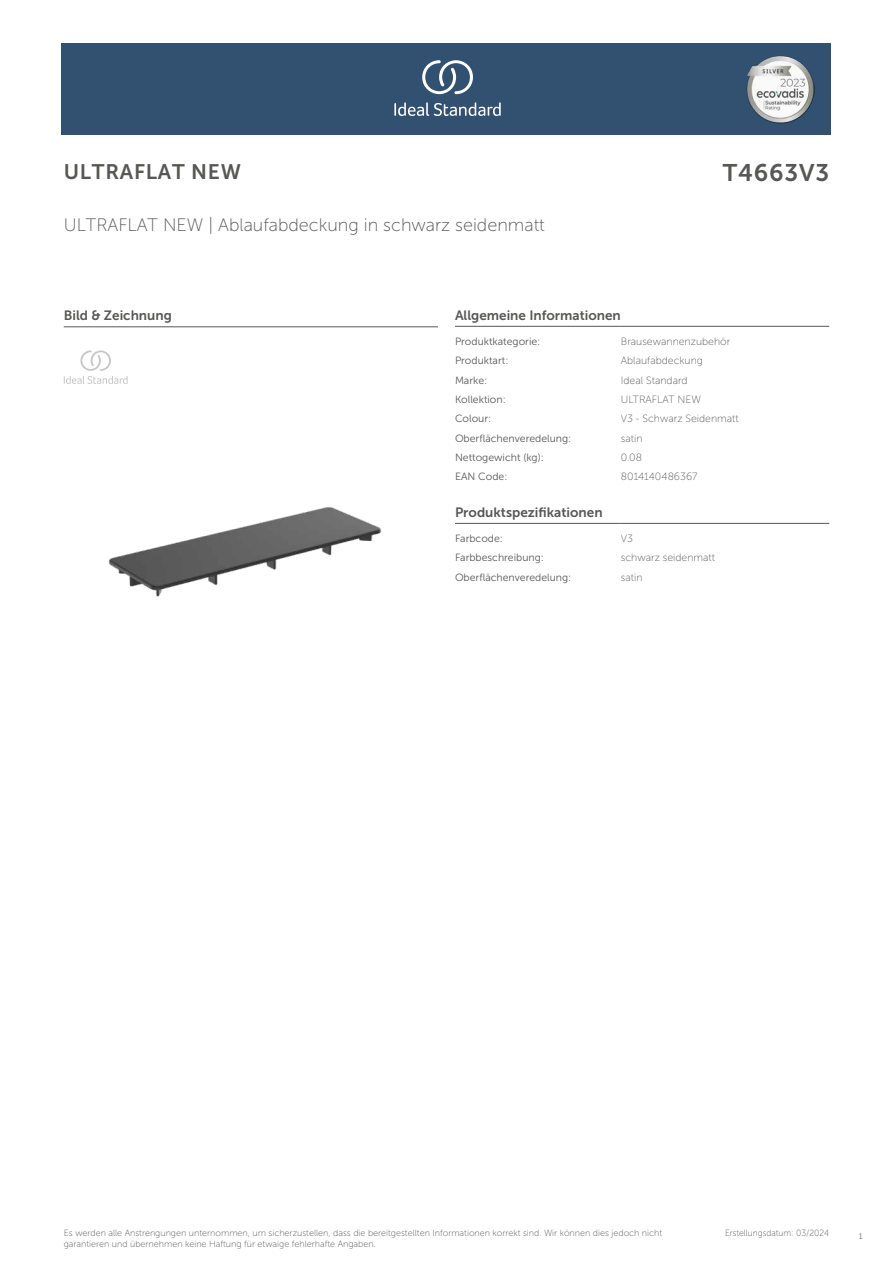
<style>
.page{position:relative;width:893px;height:1263px;background:#fff}
.page>*{position:absolute;margin:0;border:0;box-sizing:border-box;transform-origin:0 0}
.t1{font:24px "Museo Sans 700";letter-spacing:.035em;color:#575756}
.t2{font:21px "Museo Sans 700";letter-spacing:.035em;color:#575756}
.t3{font:18px "Museo Sans 100";color:#575756}
.t4{font:13.5px "Museo Sans 700";color:#575756}
.t5{font:10.5px "Museo Sans 300";color:#575756}
.t6{font:10.5px "Museo Sans 100";color:#575756}
.t7{font:9px/10.8px "Museo Sans 100";color:#575756}
.t8{font:9px "Museo Sans 100";color:#575756;scale:.95 1}
.t9{font:300 9px "Calibri";color:#575756;scale:.95 1}
</style>
<div class="page">
<div style="left:62px;top:43px;width:769px;height:91px;background:#325070"></div>
<hr style="left:455px;top:326px;width:166px;height:1px;background:#575756">
<hr style="left:621px;top:326px;width:208px;height:1px;background:#575756">
<hr style="left:455px;top:523px;width:166px;height:1px;background:#575756">
<hr style="left:621px;top:523px;width:208px;height:1px;background:#575756">
<hr style="left:64px;top:327px;width:374px;height:1px;background:#575756">
<svg style="left:64px;top:350px;width:64px;height:34px"></svg>
<img style="left:108px;top:507px;width:274px;height:90px">
<svg style="left:394px;top:102px;width:107px;height:14px"></svg>
<svg style="left:422px;top:60px;width:51px;height:34px"></svg>
<img style="left:746px;top:56px;width:68px;height:67px">
<h2 class="t2" style="left:64px;top:160px;width:179px">ULTRAFLAT NEW</h2>
<h1 class="t1" style="left:723px;top:160px;width:108px">T4663V3</h1>
<h3 class="t3" style="left:64px;top:215px;width:483px">ULTRAFLAT NEW | Ablaufabdeckung in schwarz seidenmatt</h3>
<h3 class="t4" style="left:64px;top:308px;width:110px">Bild &amp; Zeichnung</h3>
<h3 class="t4" style="left:455px;top:308px;width:167px">Allgemeine Informationen</h3>
<p class="t5" style="left:455px;top:336px;width:87px">Produktkategorie:</p>
<p class="t6" style="left:621px;top:336px;width:111px">Brausewannenzubehör</p>
<p class="t5" style="left:455px;top:355px;width:55px">Produktart:</p>
<p class="t6" style="left:621px;top:355px;width:84px">Ablaufabdeckung</p>
<p class="t5" style="left:455px;top:374px;width:34px">Marke:</p>
<p class="t6" style="left:621px;top:374px;width:68px">Ideal Standard</p>
<p class="t5" style="left:455px;top:394px;width:52px">Kollektion:</p>
<p class="t6" style="left:621px;top:394px;width:82px">ULTRAFLAT NEW</p>
<p class="t5" style="left:455px;top:413px;width:38px">Colour:</p>
<p class="t6" style="left:621px;top:413px;width:120px">V3 - Schwarz Seidenmatt</p>
<p class="t5" style="left:455px;top:432px;width:118px">Oberflächenveredelung:</p>
<p class="t6" style="left:621px;top:433px;width:23px">satin</p>
<p class="t5" style="left:455px;top:452px;width:90px">Nettogewicht (kg):</p>
<p class="t6" style="left:621px;top:452px;width:23px">0.08</p>
<p class="t5" style="left:455px;top:471px;width:54px">EAN Code:</p>
<p class="t6" style="left:621px;top:471px;width:78px">8014140486367</p>
<h3 class="t4" style="left:455px;top:505px;width:149px">Produktspezifikationen</h3>
<p class="t5" style="left:455px;top:533px;width:49px">Farbcode:</p>
<p class="t6" style="left:621px;top:533px;width:14px">V3</p>
<p class="t5" style="left:455px;top:552px;width:90px">Farbbeschreibung:</p>
<p class="t6" style="left:621px;top:552px;width:96px">schwarz seidenmatt</p>
<p class="t5" style="left:455px;top:571px;width:118px">Oberflächenveredelung:</p>
<p class="t6" style="left:621px;top:572px;width:23px">satin</p>
<p class="t7" style="left:64px;top:1227px;width:600px">Es werden alle Anstrengungen unternommen, um sicherzustellen, dass die bereitgestellten Informationen korrekt sind. Wir können dies jedoch nicht garantieren und übernehmen keine Haftung für etwaige fehlerhafte Angaben.</p>
<p class="t8" style="left:725px;top:1228px;width:111px">Erstellungsdatum: 03/2024</p>
<p class="t9" style="left:858px;top:1230px;width:6px">1</p>
</div>
